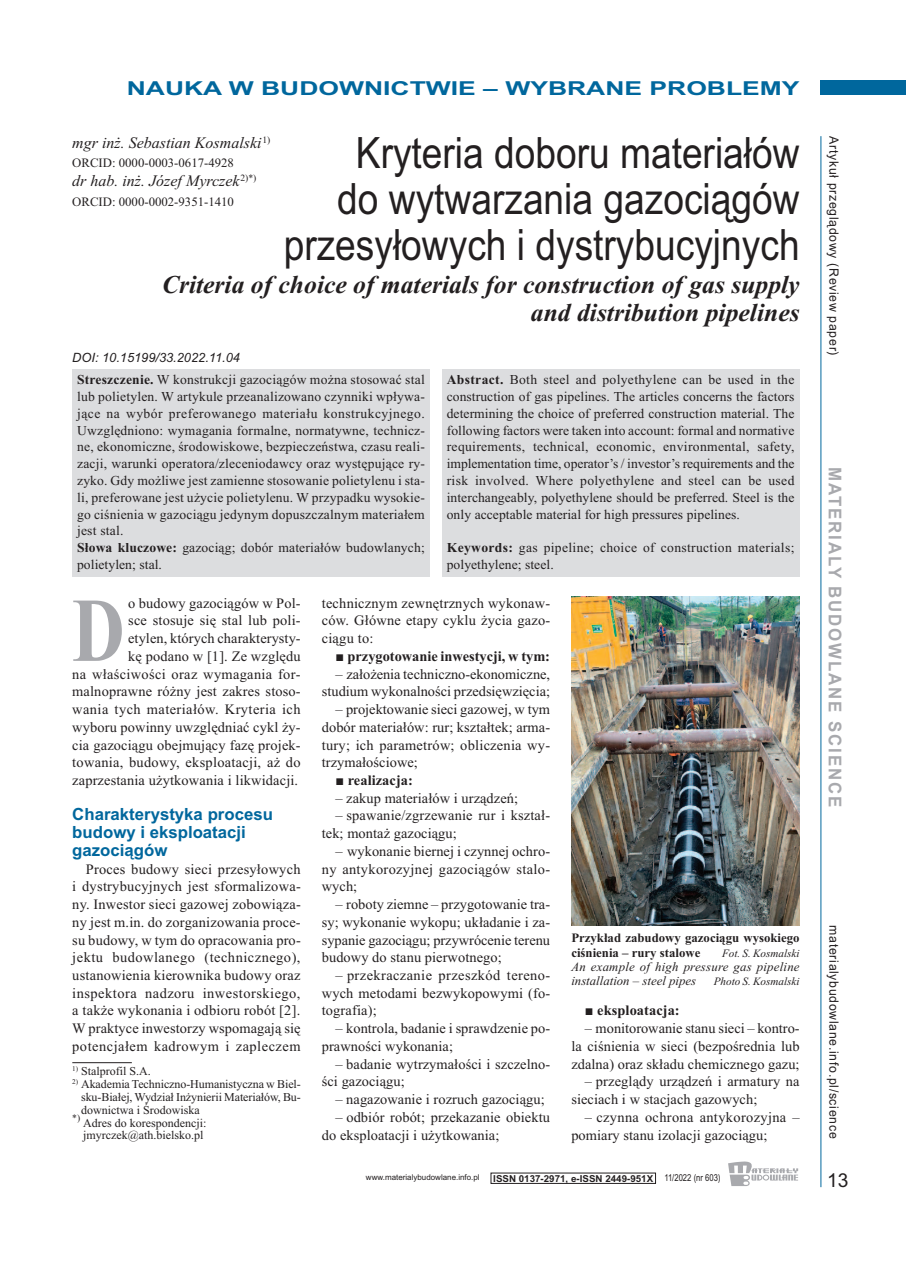
<style>
.page{position:relative;width:906px;height:1268px;background:#fff}
.page>*{position:absolute;margin:0;border:0;box-sizing:border-box;transform-origin:0 0}
.t1{font:700 91.05px "Times New Roman";color:#a8a9ad;scale:.8 1}
.t2{font:43.2px/46.2px "Arial";color:#231f20;text-align:right;scale:.86 1}
.t3{font:italic 700 25.65px/28.7px "Times New Roman";color:#231f20;text-align:right}
.t4{font:700 19.2px "Arial";color:#00679d;scale:1.38 1}
.t5{font:19.2px "Arial";color:#231f20}
.t6{font:700 17.55px "Arial";letter-spacing:.11em;color:#a8a9ad;scale:.96 1}
.t7{font:700 16.8px/17.7px "Arial";color:#00679d}
.t8{font:italic 16.05px "Times New Roman";color:#231f20}
.t9{font:14.4px/17.7px "Times New Roman";letter-spacing:.01em;color:#231f20;text-align:justify}
.t10{font:700 14.4px "Times New Roman";color:#231f20}
.t11{font:13.65px/16.8px "Times New Roman";letter-spacing:.015em;color:#231f20}
.t12{font:12.75px "Arial";letter-spacing:.055em;color:#231f20;scale:.96 1}
.t13{font:italic 12.75px/14.4px "Times New Roman";letter-spacing:.02em;color:#231f20}
.t14{font:700 12.75px/14.4px "Times New Roman";color:#231f20}
.t15{font:12.75px "Times New Roman";color:#231f20}
.t16{font:italic 12.75px "Arial";color:#231f20}
.t17{font:12px "Times New Roman";letter-spacing:-.005em;color:#231f20}
.t18{font:italic 11.25px "Times New Roman";color:#231f20}
.t19{font:700 9.6px "Arial";color:#231f20}
.t20{font:7.95px "Arial";color:#231f20}
.s1{font-weight:700}
.s2{font-weight:400}
</style>
<div class="page">
<div style="left:821px;top:81px;width:85px;height:14px;background:#00679d"></div>
<hr style="left:820px;top:136px;width:1px;height:1050px;background:#00679d">
<svg style="left:728px;top:1161px;width:70px;height:24px"></svg>
<hr style="left:72px;top:1062px;width:60px;height:1px;background:#231f20">
<div style="left:72px;top:369px;width:357px;height:207px;background:#dcdddf"></div>
<div style="left:442px;top:369px;width:357px;height:207px;background:#dcdddf"></div>
<img style="left:571px;top:596px;width:228px;height:329px">
<h3 class="t4" style="left:127px;top:77px;width:489px">NAUKA W BUDOWNICTWIE – WYBRANE PROBLEMY</h3>
<p class="t8" style="left:72px;top:133px;width:199px">mgr inż. Sebastian Kosmalski<sup>1)</sup></p>
<p class="t15" style="left:72px;top:155px;width:163px">ORCID: 0000-0003-0617-4928</p>
<p class="t8" style="left:72px;top:171px;width:186px">dr hab. inż. Józef Myrczek<sup>2)*)</sup></p>
<p class="t15" style="left:72px;top:194px;width:163px">ORCID: 0000-0002-9351-1410</p>
<h2 class="t2" style="left:284px;top:129px;width:601px">Kryteria doboru materiałów<br>do wytwarzania gazociągów przesyłowych i dystrybucyjnych</h2>
<h3 class="t3" style="left:162px;top:269px;width:639px">Criteria of choice of materials for construction of gas supply and distribution pipelines</h3>
<p class="t16" style="left:72px;top:350px;width:169px">DOI: 10.15199/33.2022.11.04</p>
<p class="t11" style="left:77px;top:371px;width:349px"><span class="s1">Streszczenie.</span> W konstrukcji gazociągów można stosować stal lub polietylen. W artykule przeanalizowano czynniki wpływa&shy;jące na wybór preferowanego materiału konstrukcyjnego.<br>Uwzględniono: wymagania formalne, normatywne, technicz&shy;ne, ekonomiczne, środowiskowe, bezpieczeństwa, czasu reali&shy;zacji, warunki operatora/zleceniodawcy oraz występujące ry&shy;zyko. Gdy możliwe jest zamienne stosowanie polietylenu i sta&shy;li, preferowane jest użycie polietylenu. W przypadku wysokie&shy;go ciśnienia w gazociągu jedynym dopuszczalnym materiałem jest stal.<br><span class="s1">Słowa kluczowe:</span> gazociąg; dobór materiałów budowlanych; polietylen; stal.</p>
<p class="t11" style="left:447px;top:371px;width:349px;text-align:justify"><span class="s1">Abstract.</span> Both steel and polyethylene can be used in the construction of gas pipelines. The articles concerns the factors determining the choice of preferred construction material. The following factors were taken into account: formal and normative requirements, technical, economic, environmental, safety, implementation time, operator’s / investor’s requirements and the risk involved. Where polyethylene and steel can be used interchangeably, polyethylene should be preferred. Steel is the only acceptable material for high pressures pipelines.</p>
<p class="t11" style="left:447px;top:539px;width:349px"><span class="s1">Keywords:</span> gas pipeline; choice of construction materials; polyethylene; steel.</p>
<p class="t9" style="left:72px;top:593px;width:230px;text-align:right">o budowy gazociągów w Pol-<br>sce stosuje się stal lub poli-<br>etylen, których charakterysty-<br>kę podano w [1]. Ze względu<br>na właściwości oraz wymagania for&shy;malnoprawne różny jest zakres stoso&shy;wania tych materiałów. Kryteria ich wyboru powinny uwzględniać cykl ży&shy;cia gazociągu obejmujący fazę projek&shy;towania, budowy, eksploatacji, aż do zaprzestania użytkowania i likwidacji.</p>
<p class="t7" style="left:72px;top:805px;width:202px">Charakterystyka procesu budowy i eksploatacji gazociągów</p>
<p class="t9" style="left:72px;top:859px;width:230px;text-indent:14px">Proces budowy sieci przesyłowych i dystrybucyjnych jest sformalizowa&shy;ny. Inwestor sieci gazowej zobowiąza&shy;ny jest m.in. do zorganizowania proce&shy;su budowy, w tym do opracowania pro&shy;jektu budowlanego (technicznego), ustanowienia kierownika budowy oraz inspektora nadzoru inwestorskiego, a także wykonania i odbioru robót [2].<br>W praktyce inwestorzy wspomagają się potencjałem kadrowym i zapleczem</p>
<h1 class="t1" style="left:72px;top:576px;width:67px">D</h1>
<p class="t17" style="left:72px;top:1063px;width:80px"><sup>1)</sup> Stalprofil S.A.</p>
<p class="t17" style="left:72px;top:1076px;width:230px"><sup>2)</sup> Akademia Techniczno-Humanistyczna w Biel-</p>
<p class="t17" style="left:81px;top:1089px;width:221px">sku-Białej, Wydział Inżynierii Materiałów, Bu-</p>
<p class="t17" style="left:81px;top:1102px;width:120px">downictwa i Środowiska</p>
<p class="t17" style="left:72px;top:1115px;width:136px"><sup>*)</sup> Adres do korespondencji:</p>
<p class="t17" style="left:83px;top:1127px;width:122px">jmyrczek@ath.bielsko.pl</p>
<p class="t9" style="left:322px;top:593px;width:230px">technicznym zewnętrznych wykonaw&shy;ców. Główne etapy cyklu życia gazo&shy;ciągu to:</p>
<p class="t10" style="left:335px;top:647px;width:216px"><span class="s2">■</span> przygotowanie inwestycji, w tym:</p>
<p class="t9" style="left:322px;top:664px;width:230px;text-align:right">– założenia techniczno-ekonomiczne, studium wykonalności przedsięwzięcia;</p>
<p class="t9" style="left:322px;top:700px;width:230px;text-indent:13px">– projektowanie sieci gazowej, w tym dobór materiałów: rur; kształtek; arma&shy;tury; ich parametrów; obliczenia wy&shy;trzymałościowe;</p>
<p class="t10" style="left:335px;top:771px;width:79px"><span class="s2">■</span> realizacja:</p>
<p class="t9" style="left:335px;top:788px;width:184px">– zakup materiałów i urządzeń;</p>
<p class="t9" style="left:322px;top:806px;width:230px;text-indent:13px">– spawanie/zgrzewanie rur i kształ&shy;tek; montaż gazociągu;</p>
<p class="t9" style="left:322px;top:841px;width:230px;text-indent:13px">– wykonanie biernej i czynnej ochro&shy;ny antykorozyjnej gazociągów stalo&shy;wych;</p>
<p class="t9" style="left:322px;top:895px;width:230px;text-indent:14px">– roboty ziemne – przygotowanie tra&shy;sy; wykonanie wykopu; układanie i za&shy;sypanie gazociągu; przywrócenie terenu budowy do stanu pierwotnego;</p>
<p class="t9" style="left:322px;top:965px;width:230px;text-indent:14px">– przekraczanie przeszkód tereno&shy;wych metodami bezwykopowymi (fo&shy;tografia);</p>
<p class="t9" style="left:322px;top:1019px;width:230px;text-indent:14px">– kontrola, badanie i sprawdzenie po&shy;prawności wykonania;</p>
<p class="t9" style="left:322px;top:1054px;width:230px;text-indent:14px">– badanie wytrzymałości i szczelno&shy;ści gazociągu;</p>
<p class="t9" style="left:335px;top:1089px;width:211px">– nagazowanie i rozruch gazociągu;</p>
<p class="t9" style="left:322px;top:1107px;width:230px;text-indent:13px">– odbiór robót; przekazanie obiektu do eksploatacji i użytkowania;</p>
<p class="t14" style="left:571px;top:930px;width:230px">Przykład zabudowy gazociągu wysokiego ciśnienia – rury stalowe</p>
<p class="t18" style="left:722px;top:945px;width:79px">Fot. S. Kosmalski</p>
<p class="t13" style="left:571px;top:959px;width:230px">An example of high pressure gas pipeline installation – steel pipes</p>
<p class="t18" style="left:713px;top:974px;width:87px">Photo S. Kosmalski</p>
<p class="t10" style="left:585px;top:1001px;width:96px"><span class="s2">■</span> eksploatacja:</p>
<p class="t9" style="left:571px;top:1019px;width:230px;text-indent:13px">– monitorowanie stanu sieci – kontro&shy;la ciśnienia w sieci (bezpośrednia lub zdalna) oraz składu chemicznego gazu;</p>
<p class="t9" style="left:571px;top:1072px;width:230px;text-indent:13px">– przeglądy urządzeń i armatury na sieciach i w stacjach gazowych;</p>
<p class="t9" style="left:571px;top:1107px;width:230px;text-indent:13px">– czynna ochrona antykorozyjna – pomiary stanu izolacji gazociągu;</p>
<p class="t20" style="left:366px;top:1172px;width:115px">www.materialybudowlane.info.pl</p>
<p class="t19" style="left:493px;top:1172px;width:229px">ISSN 0137-2971, e-ISSN 2449-951X <span class="s2">11/2022 (nr 603)</span></p>
<p class="t12" style="left:841px;top:136px;width:230px;rotate:90deg">Artykuł przeglądowy (Review paper)</p>
<p class="t6" style="left:845px;top:467px;width:356px;rotate:90deg">MATERIALY BUDOWLANE SCIENCE</p>
<p class="t12" style="left:841px;top:925px;width:223px;rotate:90deg">materialybudowlane.info.pl/science</p>
<h3 class="t5" style="left:827px;top:1168px;width:23px">13</h3>
</div>
